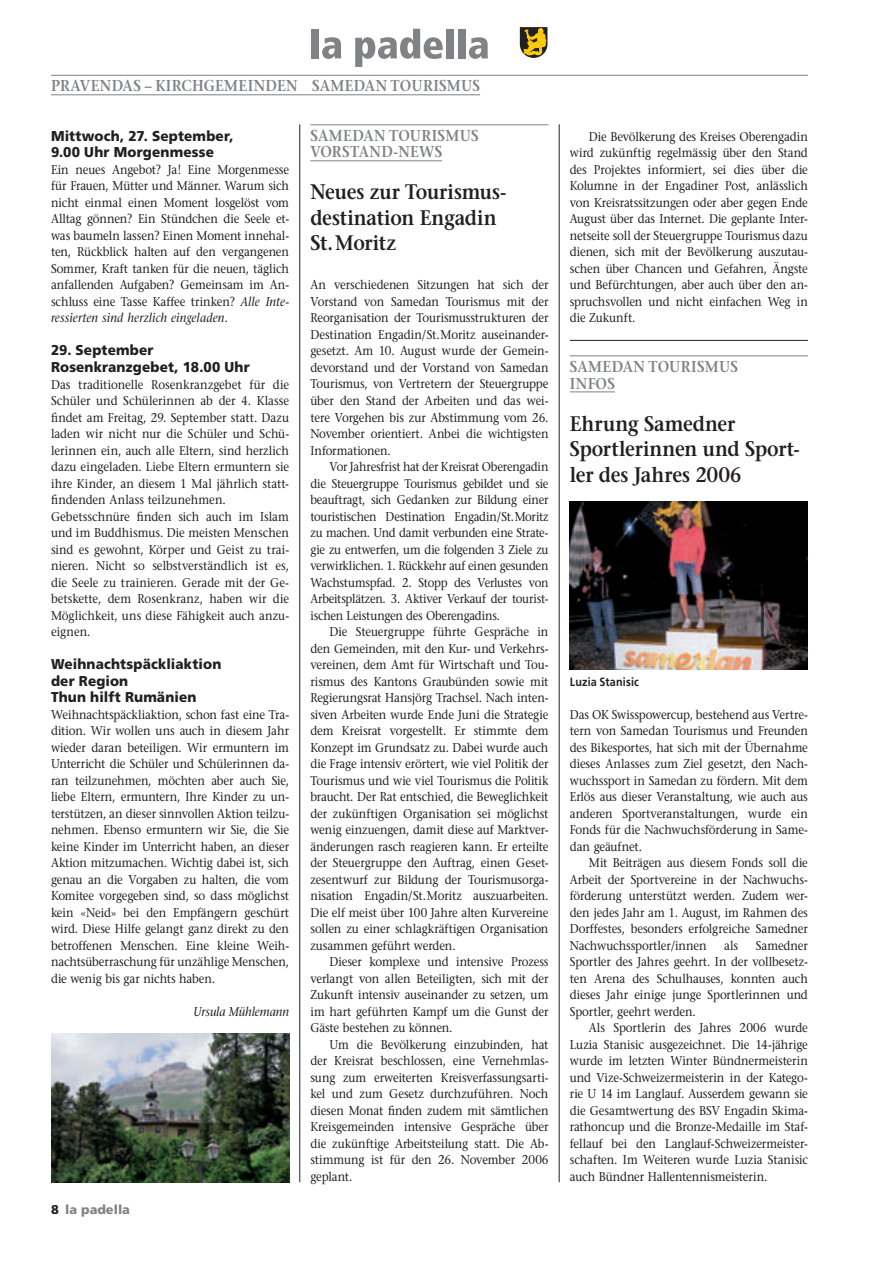
<style>
.page{position:relative;width:893px;height:1263px;background:#fff}
.page>*{position:absolute;margin:0;border:0;box-sizing:border-box;transform-origin:0 0}
.t1{font:600 21px/25.5px "Stone Serif";letter-spacing:-.005em;color:#231f20;scale:.9 1}
.t2{font:600 15.75px/16.5px "Stone Serif";letter-spacing:.015em;color:#808285;scale:.9 1}
.t3{font:900 14.25px/16.5px "Frutiger";letter-spacing:.01em;color:#231f20;scale:.95 1}
.t4{font:12.75px/16.5px "Stone Serif";letter-spacing:-.005em;color:#231f20;text-align:justify;scale:.9 1}
.t5{font:12.75px/16.5px "Stone Serif";letter-spacing:-.005em;color:#231f20;text-align:justify;scale:.89 1}
.t6{font:italic 12.75px "Stone Serif";letter-spacing:-.01em;color:#231f20;scale:.9 1}
.t7{font:900 12.75px "Frutiger";color:#808285}
.t8{font:700 12px "Frutiger";letter-spacing:.015em;color:#231f20;scale:.9 1}
.s1{font-style:italic}
.s2{color:#231f20}
</style>
<div class="page">
<hr style="left:310px;top:125px;width:239px;height:1px;background:#808285">
<hr style="left:310px;top:161px;width:132px;height:1px;background:#808285">
<hr style="left:570px;top:356px;width:238px;height:1px;background:#808285">
<hr style="left:570px;top:392px;width:45px;height:1px;background:#808285">
<img style="left:570px;top:502px;width:238px;height:167px">
<hr style="left:570px;top:340px;width:238px;height:1px;background:#231f20">
<img style="left:51px;top:1033px;width:238px;height:149px">
<hr style="left:51px;top:75px;width:757px;height:1px;background:#808285">
<hr style="left:51px;top:95px;width:429px;height:1px;background:#808285">
<hr style="left:300px;top:124px;width:1px;height:1058px;background:#231f20">
<hr style="left:559px;top:124px;width:1px;height:1058px;background:#231f20">
<div style="left:312px;top:29px;width:7px;height:29px;background:#808285"></div>
<svg style="left:322px;top:37px;width:19px;height:22px"></svg>
<svg style="left:355px;top:29px;width:88px;height:38px"></svg>
<div style="left:446px;top:29px;width:8px;height:29px;background:#808285"></div>
<div style="left:458px;top:29px;width:7px;height:29px;background:#808285"></div>
<svg style="left:469px;top:37px;width:19px;height:22px"></svg>
<svg style="left:520px;top:27px;width:27px;height:31px"></svg>
<p class="t2" style="left:51px;top:79px;width:478px">PRAVENDAS – KIRCHGEMEINDEN SAMEDAN TOURISMUS</p>
<p class="t3" style="left:51px;top:129px;width:194px">Mittwoch, 27. September,<br>9.00 Uhr Morgenmesse</p>
<p class="t4" style="left:51px;top:163px;width:266px">Ein neues Angebot? Ja! Eine Morgenmesse für Frauen, Mütter und Männer. Warum sich nicht einmal einen Moment losgelöst vom Alltag gönnen? Ein Stündchen die Seele et&shy;was baumeln lassen? Einen Moment innehal&shy;ten, Rückblick halten auf den vergangenen Sommer, Kraft tanken für die neuen, täglich anfallenden Aufgaben? Gemeinsam im An&shy;schluss eine Tasse Kaffee trinken? <span class="s1">Alle Inte&shy;ressierten sind herzlich eingeladen.</span></p>
<p class="t3" style="left:51px;top:343px;width:211px">29. September<br>Rosenkranzgebet, 18.00 Uhr</p>
<p class="t4" style="left:51px;top:377px;width:266px;text-align:left">Das traditionelle Rosenkranzgebet für die Schüler und Schülerinnen ab der 4. Klasse findet am Freitag, 29. September statt. Dazu laden wir nicht nur die Schüler und Schü&shy;lerinnen ein, auch alle Eltern, sind herzlich dazu eingeladen. Liebe Eltern ermuntern sie ihre Kinder, an diesem 1 Mal jährlich statt&shy;findenden Anlass teilzunehmen.<br>Gebetsschnüre finden sich auch im Islam und im Buddhismus. Die meisten Menschen sind es gewohnt, Körper und Geist zu trai&shy;nieren. Nicht so selbstverständlich ist es, die Seele zu trainieren. Gerade mit der Ge&shy;betskette, dem Rosenkranz, haben wir die Möglichkeit, uns diese Fähigkeit auch anzu&shy;eignen.</p>
<p class="t3" style="left:51px;top:657px;width:181px">Weihnachtspäckliaktion der Region<br>Thun hilft Rumänien</p>
<p class="t4" style="left:51px;top:707px;width:266px">Weihnachtspäckliaktion, schon fast eine Tra&shy;dition. Wir wollen uns auch in diesem Jahr wieder daran beteiligen. Wir ermuntern im Unterricht die Schüler und Schülerinnen da&shy;ran teilzunehmen, möchten aber auch Sie, liebe Eltern, ermuntern, Ihre Kinder zu un&shy;terstützen, an dieser sinnvollen Aktion teilzu&shy;nehmen. Ebenso ermuntern wir Sie, die Sie keine Kinder im Unterricht haben, an dieser Aktion mitzumachen. Wichtig dabei ist, sich genau an die Vorgaben zu halten, die vom Komitee vorgegeben sind, so dass möglichst kein «Neid» bei den Empfängern geschürt wird. Diese Hilfe gelangt ganz direkt zu den betroffenen Menschen. Eine kleine Weih&shy;nachtsüberraschung für unzählige Menschen, die wenig bis gar nichts haben.</p>
<p class="t6" style="left:194px;top:1006px;width:108px">Ursula Mühlemann</p>
<p class="t7" style="left:51px;top:1204px;width:81px"><span class="s2">8</span> la padella</p>
<p class="t2" style="left:310px;top:129px;width:188px">SAMEDAN TOURISMUS<br>VORSTAND-NEWS</p>
<h1 class="t1" style="left:310px;top:182px;width:219px">Neues zur Tourismus&shy;destination Engadin<br>St. Moritz</h1>
<p class="t4" style="left:310px;top:278px;width:266px">An verschiedenen Sitzungen hat sich der Vorstand von Samedan Tourismus mit der Reorganisation der Tourismusstrukturen der Destination Engadin/St. Moritz auseinander&shy;gesetzt. Am 10. August wurde der Gemein&shy;devorstand und der Vorstand von Samedan Tourismus, von Vertretern der Steuergruppe über den Stand der Arbeiten und das wei&shy;tere Vorgehen bis zur Abstimmung vom 26.<br>November orientiert. Anbei die wichtigsten Informationen.</p>
<p class="t5" style="left:310px;top:460px;width:269px;text-indent:19px">Vor Jahresfrist hat der Kreisrat Oberengadin die Steuergruppe Tourismus gebildet und sie beauftragt, sich Gedanken zur Bildung einer touristischen Destination Engadin/St. Moritz zu machen. Und damit verbunden eine Strate&shy;gie zu entwerfen, um die folgenden 3 Ziele zu verwirklichen. 1. Rückkehr auf einen gesunden Wachstumspfad. 2. Stopp des Verlustes von Arbeitsplätzen. 3. Aktiver Verkauf der tourist&shy;ischen Leistungen des Oberengadins.</p>
<p class="t4" style="left:310px;top:625px;width:266px;text-indent:19px">Die Steuergruppe führte Gespräche in den Gemeinden, mit den Kur- und Verkehrs&shy;vereinen, dem Amt für Wirtschaft und Tou&shy;rismus des Kantons Graubünden sowie mit Regierungsrat Hansjörg Trachsel. Nach inten&shy;siven Arbeiten wurde Ende Juni die Strategie dem Kreisrat vorgestellt. Er stimmte dem Konzept im Grundsatz zu. Dabei wurde auch die Frage intensiv erörtert, wie viel Politik der Tourismus und wie viel Tourismus die Politik braucht. Der Rat entschied, die Beweglichkeit der zukünftigen Organisation sei möglichst wenig einzuengen, damit diese auf Marktver&shy;änderungen rasch reagieren kann. Er erteilte der Steuergruppe den Auftrag, einen Geset&shy;zesentwurf zur Bildung der Tourismusorga&shy;nisation Engadin/St. Moritz auszuarbeiten.<br>Die elf meist über 100 Jahre alten Kurvereine sollen zu einer schlagkräftigen Organisation zusammen geführt werden.</p>
<p class="t4" style="left:310px;top:955px;width:266px;text-indent:19px">Dieser komplexe und intensive Prozess verlangt von allen Beteiligten, sich mit der Zukunft intensiv auseinander zu setzen, um im hart geführten Kampf um die Gunst der Gäste bestehen zu können.</p>
<p class="t4" style="left:310px;top:1037px;width:266px;text-indent:19px">Um die Bevölkerung einzubinden, hat der Kreisrat beschlossen, eine Vernehmlas&shy;sung zum erweiterten Kreisverfassungsarti&shy;kel und zum Gesetz durchzuführen. Noch diesen Monat finden zudem mit sämtlichen Kreisgemeinden intensive Gespräche über die zukünftige Arbeitsteilung statt. Die Ab&shy;stimmung ist für den 26. November 2006 geplant.</p>
<p class="t4" style="left:570px;top:130px;width:266px;text-indent:19px">Die Bevölkerung des Kreises Oberengadin wird zukünftig regelmässig über den Stand des Projektes informiert, sei dies über die Kolumne in der Engadiner Post, anlässlich von Kreisratssitzungen oder aber gegen Ende August über das Internet. Die geplante Inter&shy;netseite soll der Steuergruppe Tourismus dazu dienen, sich mit der Bevölkerung auszutau&shy;schen über Chancen und Gefahren, Ängste und Befürchtungen, aber auch über den an&shy;spruchsvollen und nicht einfachen Weg in die Zukunft.</p>
<p class="t2" style="left:570px;top:360px;width:188px">SAMEDAN TOURISMUS<br>INFOS</p>
<h1 class="t1" style="left:570px;top:413px;width:257px">Ehrung Samedner<br>Sportlerinnen und Sport&shy;ler des Jahres 2006</h1>
<p class="t8" style="left:570px;top:676px;width:78px">Luzia Stanisic</p>
<p class="t4" style="left:570px;top:707px;width:266px">Das OK Swisspowercup, bestehend aus Vertre&shy;tern von Samedan Tourismus und Freunden des Bikesportes, hat sich mit der Übernahme dieses Anlasses zum Ziel gesetzt, den Nach&shy;wuchssport in Samedan zu fördern. Mit dem Erlös aus dieser Veranstaltung, wie auch aus anderen Sportveranstaltungen, wurde ein Fonds für die Nachwuchsförderung in Same&shy;dan geäufnet.</p>
<p class="t4" style="left:570px;top:856px;width:266px;text-indent:19px">Mit Beiträgen aus diesem Fonds soll die Arbeit der Sportvereine in der Nachwuchs&shy;förderung unterstützt werden. Zudem wer&shy;den jedes Jahr am 1. August, im Rahmen des Dorffestes, besonders erfolgreiche Samedner Nachwuchssportler/innen</p>
<p class="t4" style="left:570px;top:938px;width:266px;text-indent:186px">Samedner Sportler des Jahres geehrt. In der vollbesetz&shy;ten Arena des Schulhauses, konnten auch dieses Jahr einige junge Sportlerinnen und Sportler, geehrt werden.</p>
<p class="t4" style="left:570px;top:1021px;width:266px;text-indent:19px">Als Sportlerin des Jahres 2006 wurde Luzia Stanisic ausgezeichnet. Die 14-jährige wurde im letzten Winter Bündnermeisterin und Vize-Schweizermeisterin in der Katego&shy;rie U 14 im Langlauf. Ausserdem gewann sie die Gesamtwertung des BSV Engadin Skima&shy;rathoncup und die Bronze-Medaille im Staf&shy;fellauf bei den Langlauf-Schweizermeister&shy;schaften. Im Weiteren wurde Luzia Stanisic auch Bündner Hallentennismeisterin.</p>
<p class="t4" style="left:724px;top:938px;width:17px">als</p>
</div>
